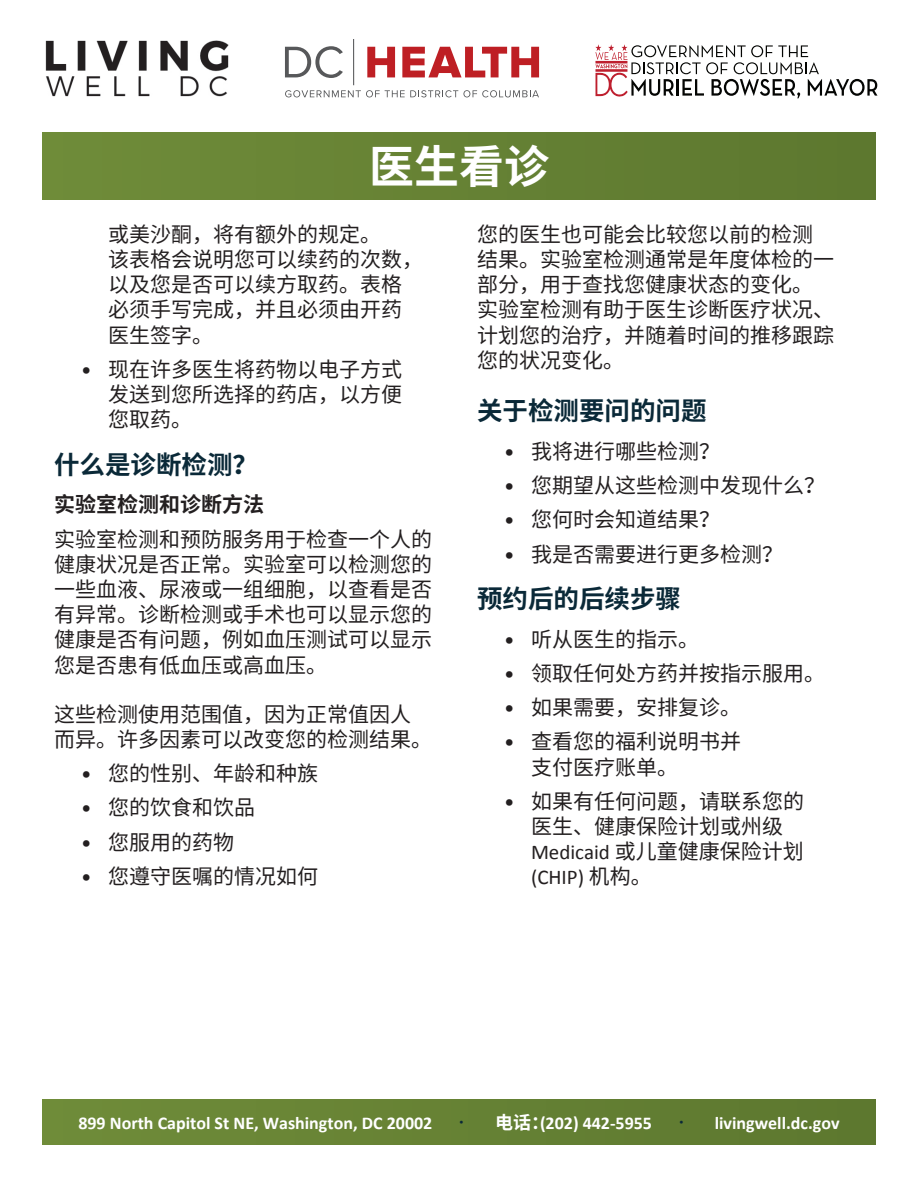
<style>
.page{position:relative;width:918px;height:1188px;background:#fff}
.page>*{position:absolute;margin:0;border:0;box-sizing:border-box;transform-origin:0 0}
.t1{font:700 45px "Noto Sans CJ Ksc";color:#fff}
.t2{font:700 25.5px "Noto Sans CJ Ksc";color:#0a2938}
.body{font:21px/25.2px "Noto Sans CJ Ksc";color:#231f20}
.body-lsa{font:21px/25.2px "Noto Sans CJ Ksc";color:#231f20}
.t3{font:700 21px "Noto Sans CJ Ksc";color:#231f20}
.t4{font:700 18px "Calibri";color:#fff}
.s1{font-family:"Calibri"}
.s2{font-family:"Noto Sans CJ Ksc";color:#0a2938}
.s3{font-family:"Noto Sans CJ Ksc"}
</style>
<div class="page">
<div style="left:43px;top:1100px;width:832px;height:44px;background:#668234"></div>
<div style="left:43px;top:133px;width:832px;height:67px;background:#668234"></div>
<img style="left:45px;top:40px;width:184px;height:57px">
<svg style="left:285px;top:46px;width:58px;height:32px"></svg>
<svg style="left:367px;top:47px;width:28px;height:30px"></svg>
<svg style="left:402px;top:47px;width:137px;height:30px"></svg>
<hr style="left:353px;top:39px;width:1px;height:46px;background:#57585a">
<svg style="left:285px;top:90px;width:254px;height:7px"></svg>
<svg style="left:595px;top:44px;width:282px;height:54px"></svg>
<p class="t1" style="left:369px;top:141px;width:181px">医生看诊</p>
<p class="body" style="left:108px;top:222px;width:316px">或美沙酮，将有额外的规定。<br>该表格会说明您可以续药的次数，以及您是否可以续方取药。表格必须手写完成，并且必须由开药医生签字。</p>
<p class="body" style="left:108px;top:357px;width:295px;text-align:justify;text-indent:-27px"><span class="s1">•</span> 现在许多医生将药物以电子方式发送到您所选择的药店，以方便您取药。</p>
<h1 class="t2" style="left:54px;top:450px;width:205px">什么是诊断检测？</h1>
<h2 class="t3" style="left:54px;top:493px;width:211px">实验室检测和诊断方法</h2>
<p class="body" style="left:54px;top:527px;width:379px;text-align:justify">实验室检测和预防服务用于检查一个人的健康状况是否正常。实验室可以检测您的一些血液、尿液或一组细胞，以查看是否有异常。诊断检测或手术也可以显示您的健康是否有问题，例如血压测试可以显示您是否患有低血压或高血压。</p>
<p class="body-lsa" style="left:54px;top:702px;width:379px">这些检测使用范围值，因为正常值因人而异。许多因素可以改变您的检测结果。</p>
<p class="body" style="left:81px;top:761px;width:238px"><span class="s1">•</span> 您的性别、年龄和种族</p>
<p class="body" style="left:81px;top:795px;width:175px"><span class="s1">•</span> 您的饮食和饮品</p>
<p class="body" style="left:81px;top:830px;width:154px"><span class="s1">•</span> 您服用的药物</p>
<p class="body" style="left:81px;top:864px;width:238px"><span class="s1">•</span> 您遵守医嘱的情况如何</p>
<p class="body" style="left:477px;top:222px;width:358px">您的医生也可能会比较您以前的检测结果。实验室检测通常是年度体检的一部分，用于查找您健康状态的变化。实验室检测有助于医生诊断医疗状况、计划您的治疗，并随着时间的推移跟踪您的状况变化。</p>
<h1 class="t2" style="left:477px;top:397px;width:231px">关于检测要问的问题</h1>
<p class="body" style="left:504px;top:439px;width:217px"><span class="s1">•</span> 我将进行哪些检测？</p>
<p class="body" style="left:504px;top:473px;width:322px"><span class="s1">•</span> 您期望从这些检测中发现什么？</p>
<p class="body" style="left:504px;top:507px;width:217px"><span class="s1">•</span> 您何时会知道结果？</p>
<p class="body" style="left:504px;top:542px;width:280px"><span class="s1">•</span> 我是否需要进行更多检测？</p>
<h1 class="t2" style="left:477px;top:584px;width:205px">预约后的后续步骤</h1>
<p class="body" style="left:504px;top:627px;width:196px"><span class="s1">•</span> 听从医生的指示。</p>
<p class="body" style="left:504px;top:661px;width:322px"><span class="s1">•</span> 领取任何处方药并按指示服用。</p>
<p class="body" style="left:504px;top:695px;width:238px"><span class="s1">•</span> 如果需要，安排复诊。</p>
<p class="body" style="left:531px;top:729px;width:211px;text-indent:-27px"><span class="s1">•</span> 查看您的福利说明书并支付医疗账单。</p>
<p class="body" style="left:531px;top:789px;width:274px;text-indent:-27px"><span class="s1">•</span> 如果有任何问题，请联系您的医生、健康保险计划或州级<br><span class="s1">Medicaid</span> 或儿童健康保险计划<span class="s1">(CHIP)</span> 机构。</p>
<p class="t4" style="left:78px;top:1112px;width:394px">899 North Capitol St NE, Washington, DC 20002 <span class="s2">•</span></p>
<p class="t4" style="left:495px;top:1112px;width:197px"><span class="s3">电话：</span>(202) 442-5955 <span class="s2">•</span></p>
<p class="t4" style="left:715px;top:1112px;width:126px">livingwell.dc.gov</p>
</div>
